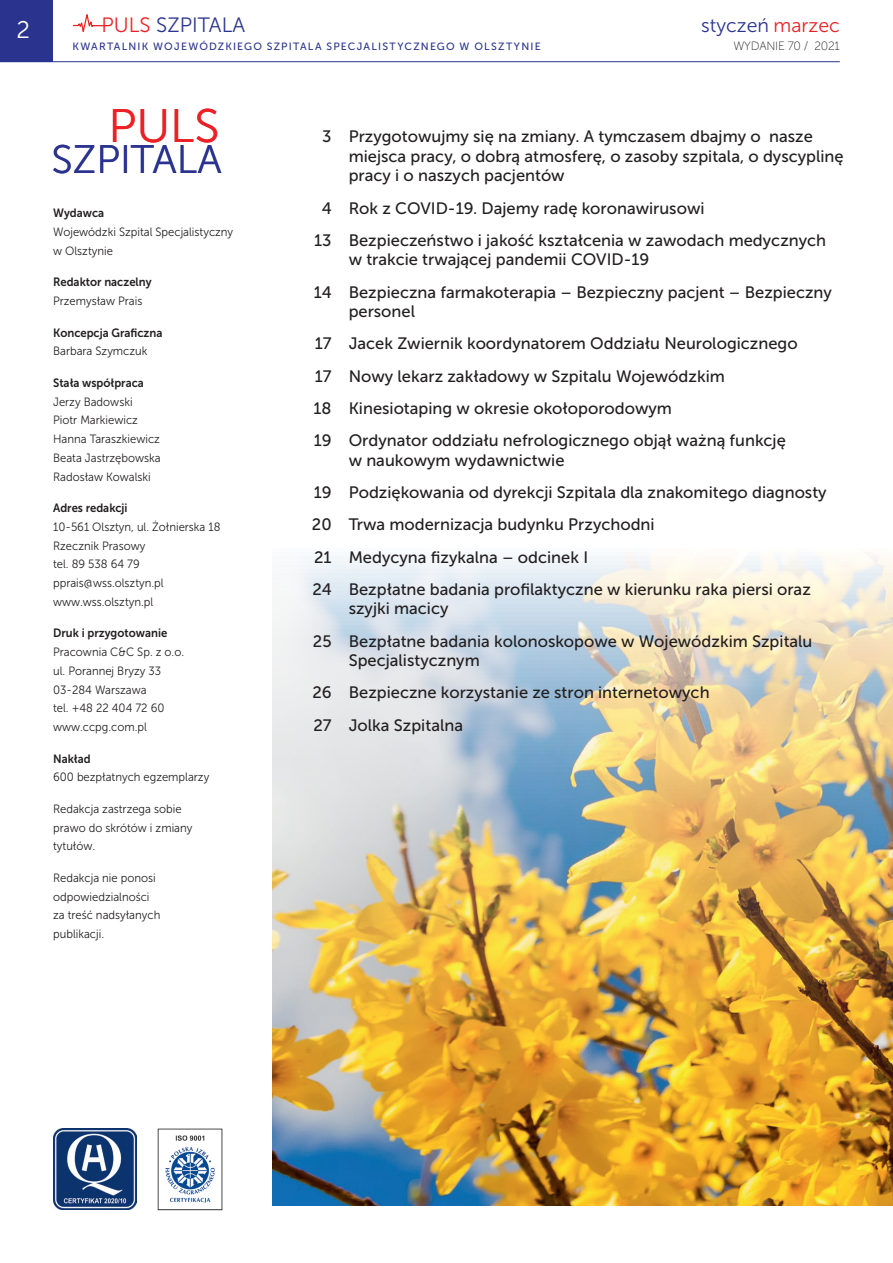
<style>
.page{position:relative;width:893px;height:1263px;background:#fff}
.page>*{position:absolute;margin:0;border:0;box-sizing:border-box;transform-origin:0 0}
.t1{font:46.8px "Museo Sans 300";color:#ec2125}
.t2{font:39.6px "Museo Sans 300";color:#2a348f}
.t3{font:24px "Museo Sans 300";color:#fff}
.t4{font:20.7px "Museo Sans 300";color:#2a348f}
.t5{font:19.5px "Museo Sans 300";color:#2a348f}
.t6{font:16.5px/32.2px "Museo Sans 500";color:#231f20}
.t7{font:12px/18.8px "Museo Sans 300";color:#231f20;scale:.94 1}
.t8{font:12px "Museo Sans 700";color:#231f20;scale:.94 1}
.t9{font:12px "Museo Sans 100";letter-spacing:-.02em;color:#231f20}
.t10{font:10.5px "Museo Sans 500";letter-spacing:.115em;color:#2a348f}
.s1{color:#ec2125}
</style>
<div class="page">
<svg style="left:72px;top:14px;width:34px;height:18px"></svg>
<img style="left:272px;top:556px;width:621px;height:650px">
<img style="left:53px;top:1129px;width:84px;height:81px">
<img style="left:157px;top:1128px;width:66px;height:83px">
<div style="left:0;top:0;width:53px;height:62px;background:#2a348f"></div>
<hr style="left:0;top:61px;width:840px;height:1px;background:#2a348f">
<p class="t4" style="left:101px;top:14px;width:145px"><span class="s1">PULS</span> SZPITALA</p>
<p class="t10" style="left:72px;top:41px;width:470px">KWARTALNIK WOJEWÓDZKIEGO SZPITALA SPECJALISTYCZNEGO W OLSZTYNIE</p>
<h3 class="t3" style="left:17px;top:16px;width:15px">2</h3>
<p class="t5" style="left:701px;top:14px;width:140px">styczeń <span class="s1">marzec</span></p>
<p class="t9" style="left:733px;top:39px;width:108px">WYDANIE 70 / 2021</p>
<h1 class="t1" style="left:108px;top:101px;width:113px">PULS</h1>
<h2 class="t2" style="left:52px;top:138px;width:172px">SZPITALA</h2>
<p class="t8" style="left:53px;top:207px;width:56px">Wydawca</p>
<p class="t7" style="left:53px;top:223px;width:193px">Wojewódzki Szpital Specjalistyczny w Olsztynie</p>
<p class="t8" style="left:53px;top:276px;width:106px">Redaktor naczelny</p>
<p class="t7" style="left:53px;top:292px;width:96px">Przemysław Prais</p>
<p class="t8" style="left:53px;top:326px;width:118px">Koncepcja Graficzna</p>
<p class="t7" style="left:53px;top:342px;width:102px">Barbara Szymczuk</p>
<p class="t8" style="left:53px;top:376px;width:98px">Stała współpraca</p>
<p class="t7" style="left:53px;top:392px;width:116px">Jerzy Badowski<br>Piotr Markiewicz<br>Hanna Taraszkiewicz<br>Beata Jastrzębowska<br>Radosław Kowalski</p>
<p class="t8" style="left:53px;top:501px;width:81px">Adres redakcji</p>
<p class="t7" style="left:53px;top:517px;width:180px">10-561 Olsztyn, ul. Żołnierska 18<br>Rzecznik Prasowy<br>tel. 89 538 64 79 pprais@wss.olsztyn.pl www.wss.olsztyn.pl</p>
<p class="t8" style="left:53px;top:626px;width:123px">Druk i przygotowanie</p>
<p class="t7" style="left:53px;top:643px;width:141px">Pracownia C&amp;C Sp. z o.o. ul. Porannej Bryzy 33<br>03-284 Warszawa<br>tel. +48 22 404 72 60 www.ccpg.com.pl</p>
<p class="t8" style="left:53px;top:752px;width:41px">Nakład</p>
<p class="t7" style="left:53px;top:768px;width:168px">600 bezpłatnych egzemplarzy</p>
<p class="t7" style="left:53px;top:799px;width:150px">Redakcja zastrzega sobie prawo do skrótów i zmiany tytułów.</p>
<p class="t7" style="left:53px;top:868px;width:116px">Redakcja nie ponosi odpowiedzialności za treść nadsyłanych publikacji.</p>
<p class="t6" style="left:349px;top:127px;width:496px;line-height:19.5px;text-indent:-26px">3 Przygotowujmy się na zmiany. A tymczasem dbajmy o nasze miejsca pracy, o dobrą atmosferę, o zasoby szpitala, o dyscyplinę pracy i o naszych pacjentów</p>
<p class="t6" style="left:314px;top:192px;width:513px;text-indent:7px">4 Rok z COVID-19. Dajemy radę koronawirusowi<br>13 Bezpieczeństwo i jakość kształcenia w zawodach medycznych</p>
<p class="t6" style="left:314px;top:244px;width:520px;text-indent:35px">w trakcie trwającej pandemii COVID-19<br>14 Bezpieczna farmakoterapia – Bezpieczny pacjent – Bezpieczny</p>
<p class="t6" style="left:314px;top:295px;width:486px;text-indent:35px">personel<br>17 Jacek Zwiernik koordynatorem Oddziału Neurologicznego 17 Nowy lekarz zakładowy w Szpitalu Wojewódzkim<br>18 Kinesiotaping w okresie okołoporodowym<br>19 Ordynator oddziału nefrologicznego objął ważną funkcję</p>
<p class="t6" style="left:312px;top:444px;width:516px;text-indent:37px">w naukowym wydawnictwie<br>19 Podziękowania od dyrekcji Szpitala dla znakomitego diagnosty 20 Trwa modernizacja budynku Przychodni<br>21 Medycyna fizykalna – odcinek I<br>24 Bezpłatne badania profilaktyczne w kierunku raka piersi oraz</p>
<p class="t6" style="left:313px;top:592px;width:501px;text-indent:36px">szyjki macicy<br>25 Bezpłatne badania kolonoskopowe w Wojewódzkim Szpitalu</p>
<p class="t6" style="left:312px;top:644px;width:399px;text-indent:36px">Specjalistycznym<br>26 Bezpieczne korzystanie ze stron internetowych<br>27 Jolka Szpitalna</p>
</div>
